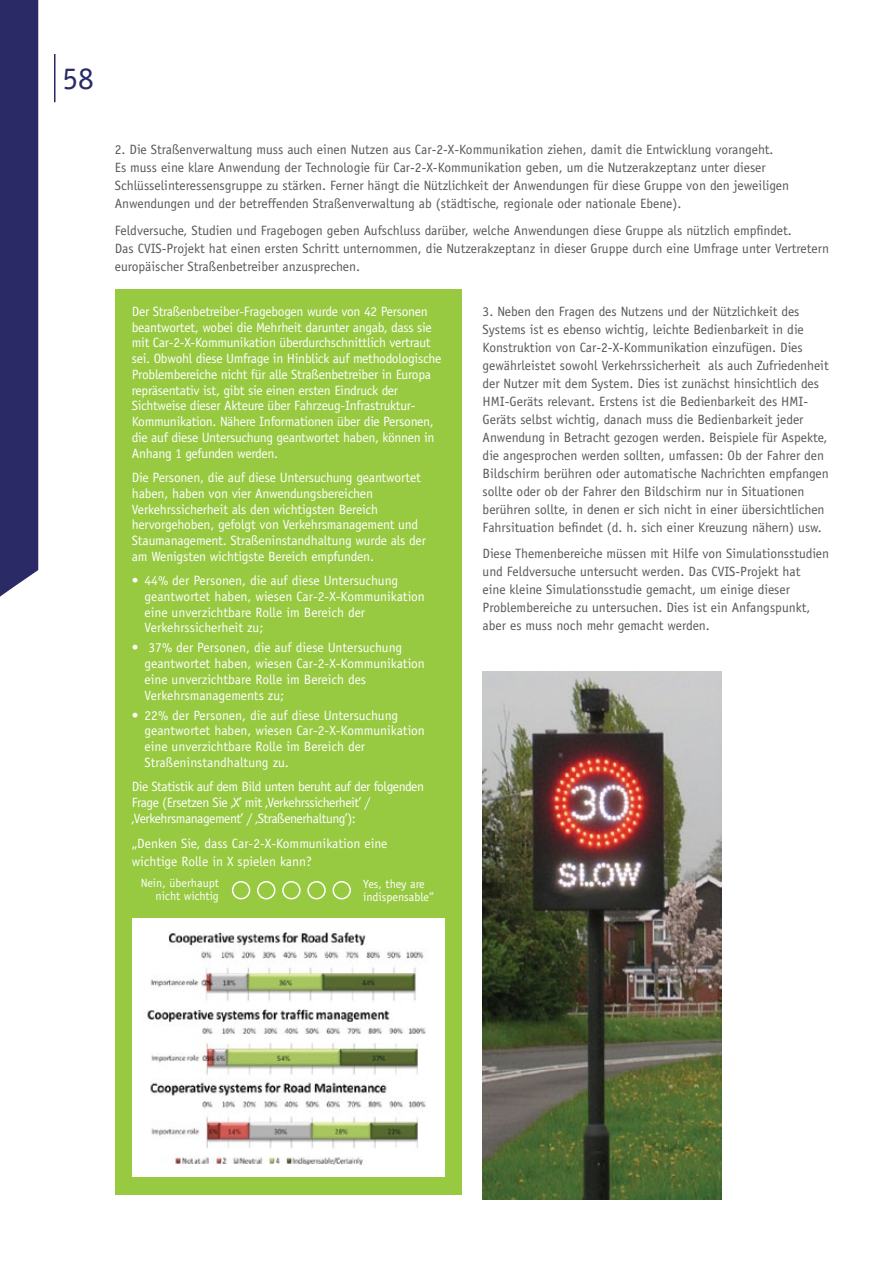
<style>
.page{position:relative;width:893px;height:1263px;background:#fff}
.page>*{position:absolute;margin:0;border:0;box-sizing:border-box;transform-origin:0 0}
.t1{font:31.5px "Officina Sans Std";color:#292a66}
.t2{font:13.5px/18px "Officina Sans Std";color:#58595b}
.t3{font:13.5px/15.8px "Officina Sans Std";letter-spacing:-.02em;color:#fff}
.t4{font:13.5px/15.8px "Officina Sans Std";color:#fff}
.t5{font:12px/13.5px "Officina Sans Std";color:#fff;text-align:right}
</style>
<div class="page">
<div style="left:115px;top:289px;width:346px;height:906px;background:#97c941"></div>
<div style="left:132px;top:918px;width:312px;height:259px;background:#fff"></div>
<img style="left:147px;top:932px;width:279px;height:232px">
<div style="left:232px;top:881px;width:18px;height:18px;border:2px solid #fff;border-radius:50%"></div>
<div style="left:257px;top:881px;width:18px;height:18px;border:2px solid #fff;border-radius:50%"></div>
<div style="left:282px;top:881px;width:19px;height:18px;border:2px solid #fff;border-radius:50%"></div>
<div style="left:307px;top:881px;width:19px;height:18px;border:2px solid #fff;border-radius:50%"></div>
<div style="left:332px;top:881px;width:19px;height:18px;border:2px solid #fff;border-radius:50%"></div>
<img style="left:483px;top:672px;width:239px;height:527px">
<div style="left:0;top:0;width:38px;height:597px;background:#292a66"></div>
<hr style="left:54px;top:54px;width:1px;height:48px;background:#292a66">
<h1 class="t1" style="left:63px;top:60px;width:33px">58</h1>
<p class="t2" style="left:115px;top:141px;width:676px">2. Die Straßenverwaltung muss auch einen Nutzen aus Car-2-X-Kommunikation ziehen, damit die Entwicklung vorangeht.<br>Es muss eine klare Anwendung der Technologie für Car-2-X-Kommunikation geben, um die Nutzerakzeptanz unter dieser Schlüsselinteressensgruppe zu stärken. Ferner hängt die Nützlichkeit der Anwendungen für diese Gruppe von den jeweiligen Anwendungen und der betreffenden Straßenverwaltung ab (städtische, regionale oder nationale Ebene).</p>
<p class="t2" style="left:115px;top:221px;width:716px">Feldversuche, Studien und Fragebogen geben Aufschluss darüber, welche Anwendungen diese Gruppe als nützlich empfindet.<br>Das CVIS-Projekt hat einen ersten Schritt unternommen, die Nutzerakzeptanz in dieser Gruppe durch eine Umfrage unter Vertretern europäischer Straßenbetreiber anzusprechen.</p>
<p class="t3" style="left:132px;top:303px;width:311px">Der Straßenbetreiber-Fragebogen wurde von 42 Personen beantwortet, wobei die Mehrheit darunter angab, dass sie mit Car-2-X-Kommunikation überdurchschnittlich vertraut sei. Obwohl diese Umfrage in Hinblick auf methodologische Problembereiche nicht für alle Straßenbetreiber in Europa repräsentativ ist, gibt sie einen ersten Eindruck der Sichtweise dieser Akteure über Fahrzeug-Infrastruktur-Kommunikation. Nähere Informationen über die Personen, die auf diese Untersuchung geantwortet haben, können in Anhang 1 gefunden werden.</p>
<p class="t3" style="left:132px;top:470px;width:296px">Die Personen, die auf diese Untersuchung geantwortet haben, haben von vier Anwendungsbereichen Verkehrssicherheit als den wichtigsten Bereich hervorgehoben, gefolgt von Verkehrsmanagement und Staumanagement. Straßeninstandhaltung wurde als der am Wenigsten wichtigste Bereich empfunden.</p>
<p class="t4" style="left:145px;top:573px;width:282px;text-indent:-13px">• 44% der Personen, die auf diese Untersuchung geantwortet haben, wiesen Car-2-X-Kommunikation eine unverzichtbare Rolle im Bereich der Verkehrssicherheit zu;</p>
<p class="t4" style="left:145px;top:640px;width:282px;text-indent:-13px">• 37% der Personen, die auf diese Untersuchung geantwortet haben, wiesen Car-2-X-Kommunikation eine unverzichtbare Rolle im Bereich des Verkehrsmanagements zu;</p>
<p class="t4" style="left:145px;top:707px;width:282px;text-indent:-13px">• 22% der Personen, die auf diese Untersuchung geantwortet haben, wiesen Car-2-X-Kommunikation eine unverzichtbare Rolle im Bereich der Straßeninstandhaltung zu.</p>
<p class="t3" style="left:132px;top:779px;width:294px">Die Statistik auf dem Bild unten beruht auf der folgenden<br>Frage (Ersetzen Sie ‚X’ mit ‚Verkehrssicherheit’ / ‚Verkehrsmanagement’ / ‚Straßenerhaltung’):</p>
<p class="t4" style="left:132px;top:834px;width:257px;line-height:18px">„Denken Sie, dass Car-2-X-Kommunikation eine wichtige Rolle in X spielen kann?</p>
<p class="t5" style="left:141px;top:876px;width:80px">Nein, überhaupt nicht wichtig</p>
<p class="t5" style="left:363px;top:877px;width:72px;text-align:left">Yes, they are indispensable”</p>
<p class="t2" style="left:483px;top:302px;width:348px">3. Neben den Fragen des Nutzens und der Nützlichkeit des Systems ist es ebenso wichtig, leichte Bedienbarkeit in die Konstruktion von Car-2-X-Kommunikation einzufügen. Dies gewährleistet sowohl Verkehrssicherheit als auch Zufriedenheit der Nutzer mit dem System. Dies ist zunächst hinsichtlich des HMI-Geräts relevant. Erstens ist die Bedienbarkeit des HMI-Geräts selbst wichtig, danach muss die Bedienbarkeit jeder Anwendung in Betracht gezogen werden. Beispiele für Aspekte, die angesprochen werden sollten, umfassen: Ob der Fahrer den Bildschirm berühren oder automatische Nachrichten empfangen sollte oder ob der Fahrer den Bildschirm nur in Situationen berühren sollte, in denen er sich nicht in einer übersichtlichen Fahrsituation befindet (d. h. sich einer Kreuzung nähern) usw.</p>
<p class="t2" style="left:483px;top:545px;width:348px">Diese Themenbereiche müssen mit Hilfe von Simulationsstudien und Feldversuche untersucht werden. Das CVIS-Projekt hat<br>eine kleine Simulationsstudie gemacht, um einige dieser Problembereiche zu untersuchen. Dies ist ein Anfangspunkt, aber es muss noch mehr gemacht werden.</p>
</div>
